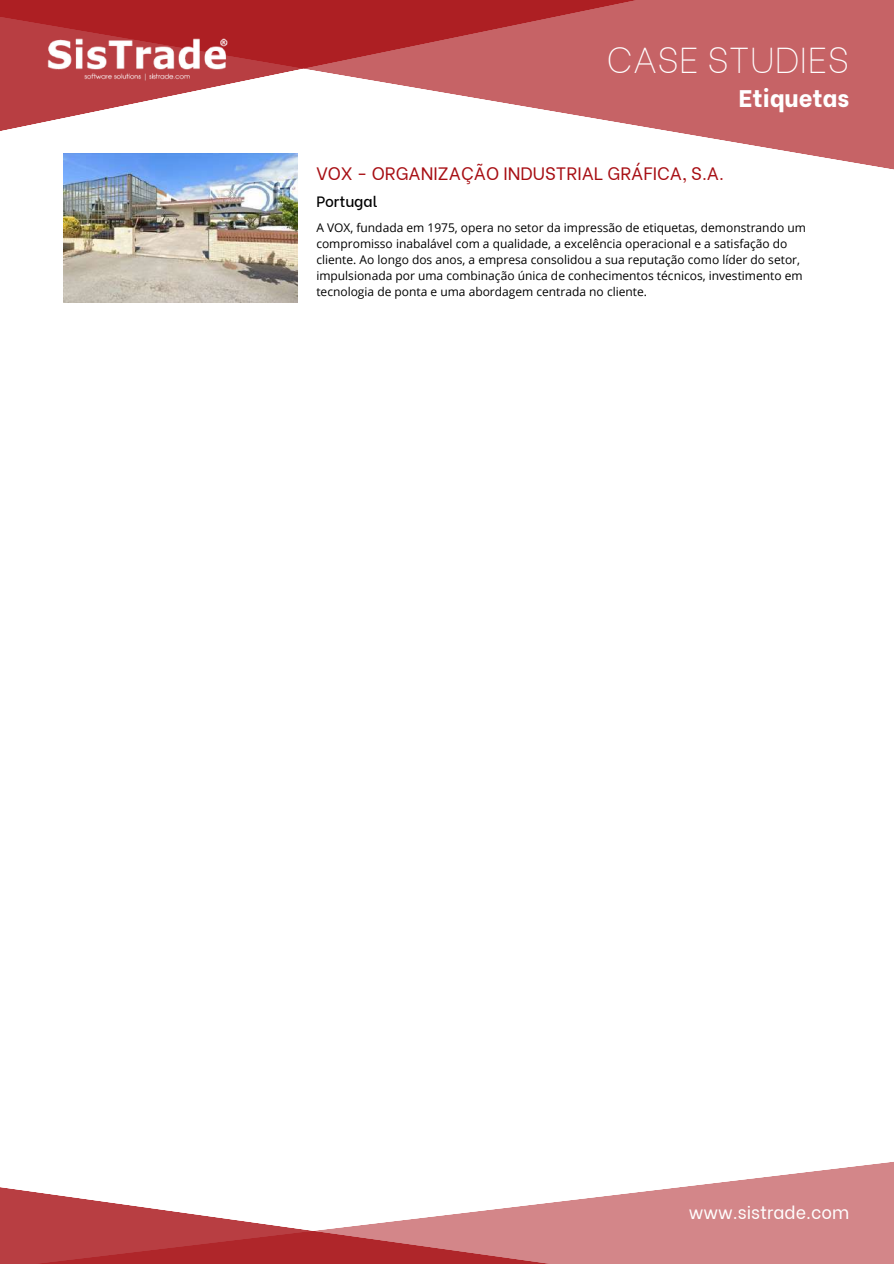
<style>
.page{position:relative;width:894px;height:1264px;background:#fff}
.page>*{position:absolute;margin:0;border:0;box-sizing:border-box;transform-origin:0 0}
.t1{font:100 36px "Be Vietnam";color:#fff}
.t2{font:800 24px "Be Vietnam";color:#fff}
.t3{font:18px "Be Vietnam";color:#a70e13}
.t4{font:18px "Be Vietnam";color:#fff}
.t5{font:500 15px "Be Vietnam";color:#000}
.t6{font:12px/16px "Open Sans";color:#000}
</style>
<div class="page">
<svg style="left:63px;top:0;width:830px;height:170px;fill:#c66366"></svg>
<svg style="left:0;top:0;width:641px;height:132px"></svg>
<svg style="left:0;top:1162px;width:893px;height:101px"></svg>
<img style="left:44px;top:36px;width:186px;height:46px">
<img style="left:64px;top:154px;width:234px;height:148px">
<h1 class="t1" style="left:606px;top:30px;width:244px">CASE STUDIES</h1>
<h2 class="t2" style="left:738px;top:78px;width:112px">Etiquetas</h2>
<h3 class="t3" style="left:316px;top:158px;width:409px">VOX - ORGANIZAÇÃO INDUSTRIAL GRÁFICA, S.A.</h3>
<p class="t5" style="left:316px;top:189px;width:63px">Portugal</p>
<p class="t6" style="left:316px;top:220px;width:491px">A VOX, fundada em 1975, opera no setor da impressão de etiquetas, demonstrando um compromisso inabalável com a qualidade, a excelência operacional e a satisfação do cliente. Ao longo dos anos, a empresa consolidou a sua reputação como líder do setor, impulsionada por uma combinação única de conhecimentos técnicos, investimento em tecnologia de ponta e uma abordagem centrada no cliente.</p>
<h3 class="t4" style="left:688px;top:1197px;width:162px">www.sistrade.com</h3>
</div>
